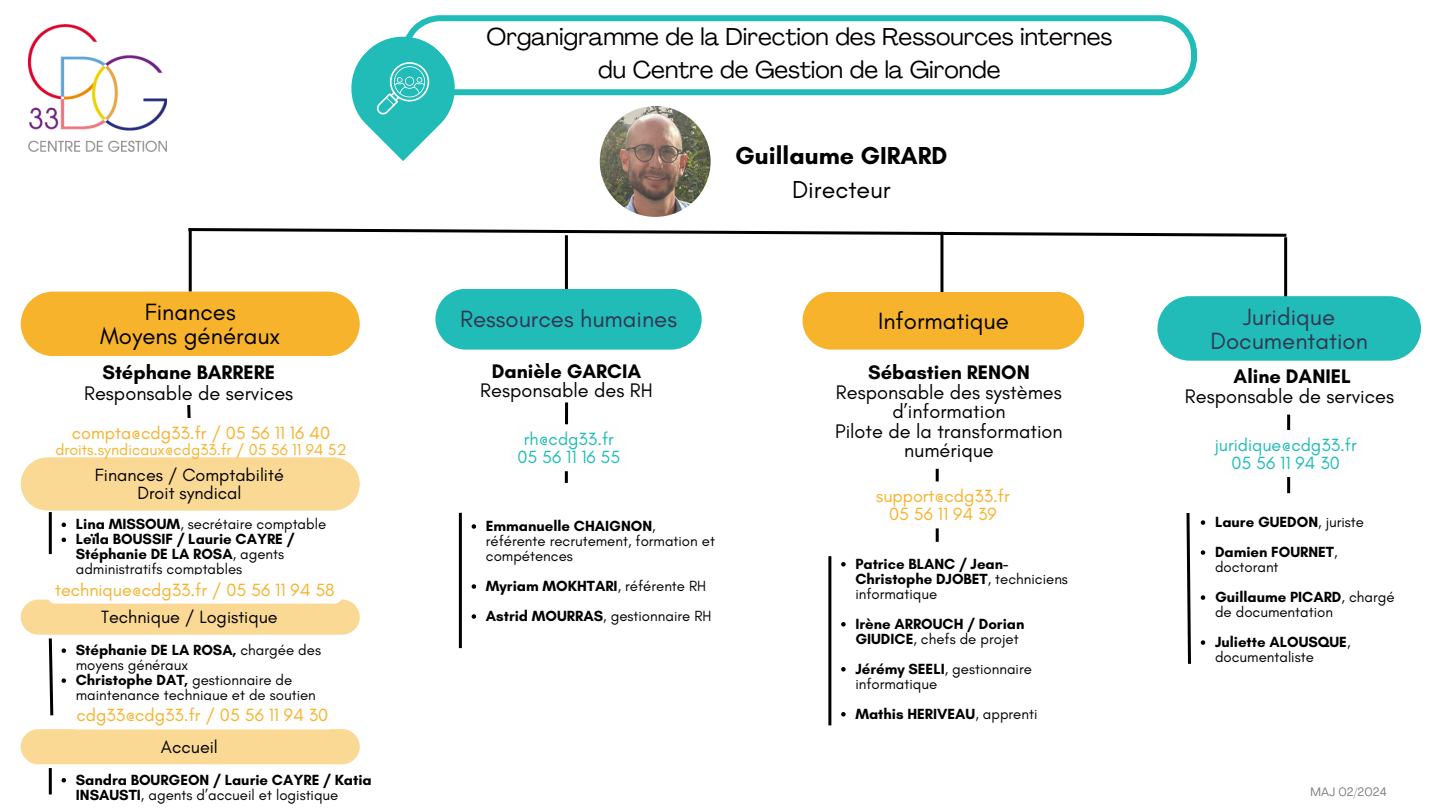
<style>
.page{position:relative;width:1440px;height:810px;background:#fff}
.page>*{position:absolute;margin:0;border:0;box-sizing:border-box;transform-origin:0 0}
.t1{font:700 25px/34.5px "Glacial Indifference";color:#000;text-align:center}
.t2{font:24px/33px "Agrandir";color:#000;text-align:center}
.t3{font:24px/24px "Glacial Indifference";color:#333652;text-align:center}
.t4{font:24px/24px "Glacial Indifference";color:#000;text-align:center}
.t5{font:20px/19.5px "Glacial Indifference";color:#000;text-align:center}
.t6{font:700 20px "Glacial Indifference";color:#000}
.t7{font:18px/18px "Glacial Indifference";color:#f6b32b;text-align:center}
.t8{font:18px/18px "Glacial Indifference";color:#000;text-align:center}
.t9{font:18px/18px "Glacial Indifference";color:#21bcb7;text-align:center}
.t10{font:16px "Glacial Indifference";color:#f6b32b}
.t11{font:700 15px/15px "Glacial Indifference";color:#000}
.t12{font:15px/15px "Glacial Indifference";color:#000}
.t13{font:12px "Agrandir";color:#7f7f7f}
.s1{font-weight:400}
.s2{font-weight:700}
</style>
<div class="page">
<hr style="left:940px;top:232px;width:3px;height:61px;background:#000">
<hr style="left:565px;top:235px;width:3px;height:61px;background:#000">
<svg style="left:188px;top:228px;width:1100px;height:10px"></svg>
<hr style="left:189px;top:231px;width:3px;height:61px;background:#000">
<div style="left:21px;top:292px;width:339px;height:64px;background:#f6b32b;border-radius:32px"></div>
<div style="left:802px;top:292px;width:282px;height:58px;background:#f6b32b;border-radius:29px"></div>
<svg style="left:435px;top:289px;width:267px;height:61px;background:#2dbfbb"></svg>
<img style="left:28px;top:25px;width:139px;height:127px">
<svg style="left:408px;top:15px;width:789px;height:80px"></svg>
<svg style="left:351px;top:32px;width:109px;height:129px"></svg>
<hr style="left:1284px;top:237px;width:3px;height:61px;background:#000">
<div style="left:1157px;top:296px;width:264px;height:65px;background:#21bcb7;border-radius:32px"></div>
<hr style="left:459px;top:513px;width:3px;height:135px;background:#000">
<hr style="left:828px;top:556px;width:3px;height:169px;background:#000">
<svg style="left:1186px;top:513px;width:5px;height:151px"></svg>
<hr style="left:565px;top:402px;width:3px;height:81px;background:#000">
<svg style="left:565px;top:424px;width:3px;height:47px"></svg>
<svg style="left:472px;top:524px;width:4px;height:5px"></svg>
<svg style="left:472px;top:584px;width:4px;height:5px"></svg>
<svg style="left:472px;top:614px;width:4px;height:5px"></svg>
<hr style="left:936px;top:469px;width:3px;height:73px;background:#000">
<svg style="left:935px;top:481px;width:4px;height:47px"></svg>
<svg style="left:841px;top:562px;width:5px;height:5px"></svg>
<svg style="left:841px;top:622px;width:5px;height:5px"></svg>
<svg style="left:841px;top:667px;width:5px;height:5px"></svg>
<svg style="left:841px;top:712px;width:5px;height:5px"></svg>
<hr style="left:1287px;top:415px;width:3px;height:78px;background:#000">
<svg style="left:1287px;top:430px;width:3px;height:47px"></svg>
<svg style="left:1201px;top:520px;width:4px;height:5px"></svg>
<svg style="left:1201px;top:550px;width:4px;height:5px"></svg>
<svg style="left:1201px;top:595px;width:4px;height:5px"></svg>
<svg style="left:1201px;top:640px;width:4px;height:5px"></svg>
<hr style="left:49px;top:512px;width:3px;height:42px;background:#000">
<svg style="left:21px;top:405px;width:339px;height:106px"></svg>
<svg style="left:62px;top:523px;width:4px;height:4px"></svg>
<svg style="left:62px;top:538px;width:4px;height:4px"></svg>
<svg style="left:48px;top:638px;width:6px;height:78px"></svg>
<div style="left:21px;top:600px;width:339px;height:35px;background:#fad995;border-radius:18px"></div>
<div style="left:48px;top:575px;width:294px;height:29px;background:#fefefe;border-radius:7px"></div>
<svg style="left:62px;top:648px;width:4px;height:5px"></svg>
<svg style="left:62px;top:678px;width:4px;height:5px"></svg>
<hr style="left:49px;top:768px;width:3px;height:27px;background:#000">
<div style="left:21px;top:729px;width:339px;height:35px;background:#fad995;border-radius:18px"></div>
<svg style="left:62px;top:778px;width:4px;height:5px"></svg>
<img style="left:600px;top:106px;width:111px;height:111px;border-radius:50%">
<h1 class="t2" style="left:487px;top:22px;width:627px">Organigramme de la Direction des Ressources internes du Centre de Gestion de la Gironde</h1>
<h1 class="t1" style="left:735px;top:138px;width:214px">Guillaume GIRARD<br><span class="s1">Directeur</span></h1>
<p class="t4" style="left:100px;top:300px;width:182px">Finances<br>Moyens généraux</p>
<p class="t3" style="left:460px;top:307px;width:218px">Ressources humaines</p>
<h1 class="t4" style="left:878px;top:308px;width:132px">Informatique</h1>
<h3 class="t6" style="left:102px;top:360px;width:174px">Stéphane BARRERE</h3>
<p class="t5" style="left:84px;top:383px;width:211px">Responsable de services</p>
<p class="t7" style="left:72px;top:424px;width:260px">compta@cdg33.fr / 05 56 11 16 40</p>
<p class="t10" style="left:55px;top:439px;width:293px">droits.syndicaux@cdg33.fr / 05 56 11 94 52</p>
<p class="t8" style="left:95px;top:466px;width:190px">Finances / Comptabilité<br>Droit syndical</p>
<p class="t12" style="left:76px;top:517px;width:252px"><span class="s2">Lina MISSOUM</span>, secrétaire comptable</p>
<p class="t11" style="left:76px;top:532px;width:220px">Leïla BOUSSIF / Laurie CAYRE /<br>Stéphanie DE LA ROSA<span class="s1">, agents administratifs comptables</span></p>
<p class="t8" style="left:101px;top:608px;width:178px">Technique / Logistique</p>
<p class="t7" style="left:55px;top:580px;width:281px">technique@cdg33.fr / 05 56 11 94 58</p>
<h3 class="t12" style="left:76px;top:642px;width:247px"><span class="s2">Stéphanie DE LA ROSA,</span> chargée des moyens généraux</h3>
<h3 class="t12" style="left:76px;top:672px;width:242px"><span class="s2">Christophe DAT,</span> gestionnaire de maintenance technique et de soutien</h3>
<p class="t8" style="left:161px;top:737px;width:58px">Accueil</p>
<p class="t7" style="left:77px;top:706px;width:253px">cdg33@cdg33.fr / 05 56 11 94 30</p>
<h3 class="t11" style="left:76px;top:772px;width:297px">Sandra BOURGEON / Laurie CAYRE / Katia<br>INSAUSTI<span class="s1">, agents d’accueil et logistique</span></h3>
<p class="t6" style="left:492px;top:359px;width:151px">Danièle GARCIA</p>
<p class="t5" style="left:480px;top:381px;width:174px">Responsable des RH</p>
<h1 class="t9" style="left:517px;top:430px;width:105px">rh@cdg33.fr<br>05 56 11 16 55</h1>
<h1 class="t12" style="left:486px;top:518px;width:231px"><span class="s2">Emmanuelle CHAIGNON</span>, référente recrutement, formation et compétences</h1>
<h2 class="t11" style="left:486px;top:578px;width:222px">Myriam MOKHTARI<span class="s1">, référente RH</span></h2>
<p class="t12" style="left:486px;top:608px;width:227px"><span class="s2">Astrid MOURRAS</span>, gestionnaire RH</p>
<p class="t5" style="left:836px;top:362px;width:227px"><span class="s2">Sébastien RENON<br></span>Responsable des systèmes d’information</p>
<p class="t5" style="left:835px;top:421px;width:229px">Pilote de la transformation numérique</p>
<h2 class="t7" style="left:876px;top:487px;width:135px">support@cdg33.fr<br>05 56 11 94 39</h2>
<p class="t11" style="left:855px;top:556px;width:214px">Patrice BLANC / Jean-<br>Christophe DJOBET<span class="s1">, techniciens informatique</span></p>
<h2 class="t11" style="left:855px;top:616px;width:171px">Irène ARROUCH / Dorian<br>GIUDICE<span class="s1">, chefs de projet</span></h2>
<p class="t12" style="left:855px;top:661px;width:178px"><span class="s2">Jérémy SEELI</span>, gestionnaire informatique</p>
<h2 class="t11" style="left:855px;top:706px;width:184px">Mathis HERIVEAU<span class="s1">, apprenti</span></h2>
<h1 class="t3" style="left:1211px;top:304px;width:159px">Juridique<br>Documentation</h1>
<p class="t6" style="left:1234px;top:364px;width:119px">Aline DANIEL</p>
<p class="t5" style="left:1185px;top:386px;width:211px">Responsable de services</p>
<p class="t9" style="left:1215px;top:436px;width:143px">juridique@cdg33.fr<br>05 56 11 94 30</p>
<h3 class="t11" style="left:1215px;top:514px;width:151px">Laure GUEDON<span class="s1">, juriste</span></h3>
<h4 class="t11" style="left:1215px;top:544px;width:124px">Damien FOURNET<span class="s1">, doctorant</span></h4>
<h3 class="t12" style="left:1215px;top:589px;width:181px"><span class="s2">Guillaume PICARD</span>, chargé de documentation</h3>
<h3 class="t11" style="left:1215px;top:634px;width:137px">Juliette ALOUSQUE<span class="s1">, documentaliste</span></h3>
<p class="t13" style="left:1311px;top:787px;width:77px">MAJ 02/2024</p>
</div>
